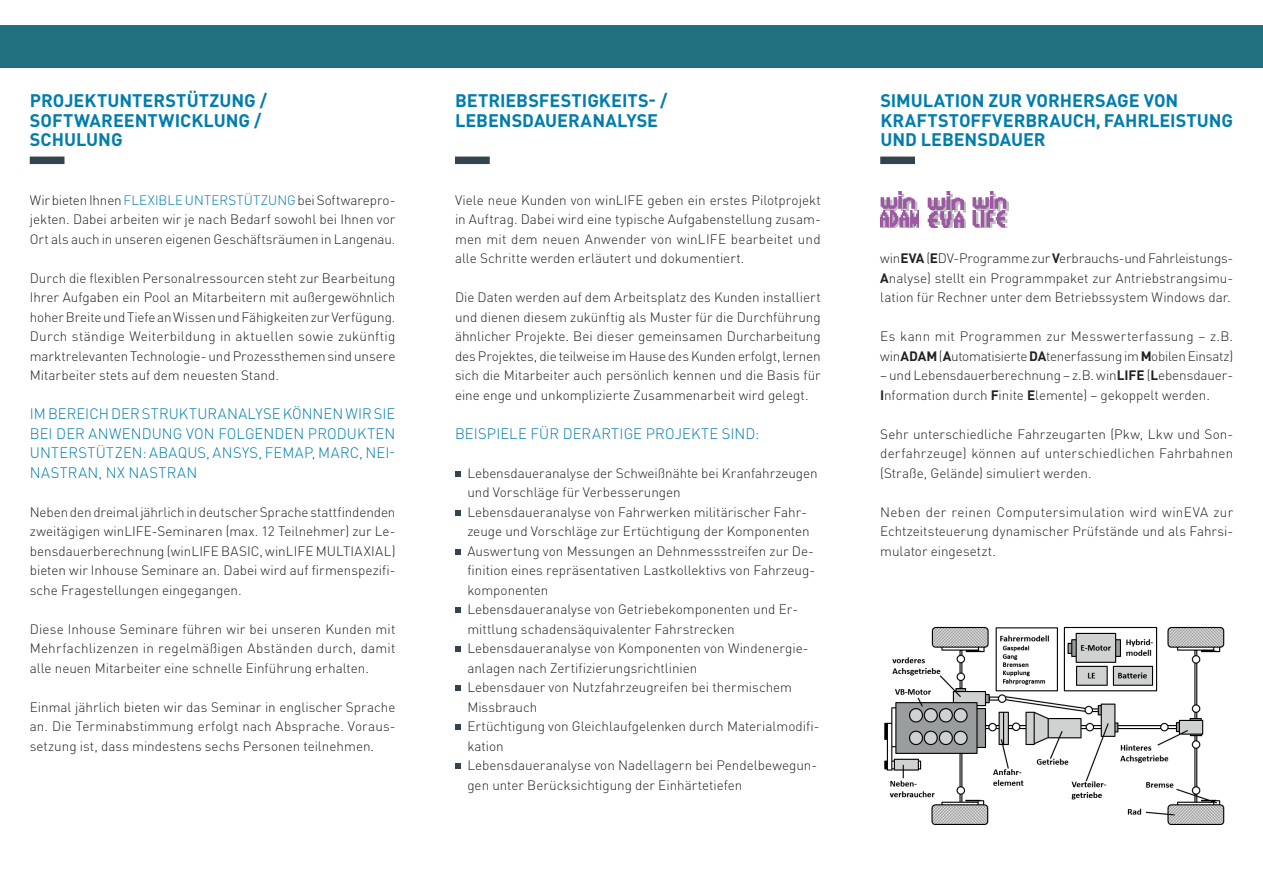
<style>
.page{position:relative;width:1263px;height:893px;background:#fff}
.page>*{position:absolute;margin:0;border:0;box-sizing:border-box;transform-origin:0 0}
.t1{font:700 18px/19.5px "DINOT";color:#007dad}
.t2{font:300 15px/19.5px "DINOT";letter-spacing:.02em;color:#007dad;text-align:justify}
.t3{font:300 13.5px/19.5px "DINOT";color:#231f20;text-align:justify}
.s1{color:#007dad}
.s2{font-weight:700}
</style>
<div class="page">
<div style="left:0;top:25px;width:1263px;height:43px;background:#207080"></div>
<svg style="left:455px;top:471px;width:6px;height:5px"></svg>
<svg style="left:455px;top:510px;width:6px;height:5px"></svg>
<svg style="left:455px;top:549px;width:6px;height:5px"></svg>
<svg style="left:455px;top:607px;width:6px;height:6px"></svg>
<svg style="left:455px;top:646px;width:6px;height:6px"></svg>
<svg style="left:455px;top:685px;width:6px;height:6px"></svg>
<svg style="left:455px;top:724px;width:6px;height:6px"></svg>
<svg style="left:455px;top:763px;width:6px;height:6px"></svg>
<div style="left:30px;top:157px;width:34px;height:7px;background:#33444d"></div>
<div style="left:455px;top:157px;width:35px;height:7px;background:#33444d"></div>
<div style="left:880px;top:157px;width:35px;height:7px;background:#33444d"></div>
<img style="left:884px;top:626px;width:341px;height:199px">
<img style="left:880px;top:192px;width:39px;height:36px">
<img style="left:927px;top:192px;width:39px;height:36px">
<img style="left:972px;top:192px;width:36px;height:36px">
<h1 class="t1" style="left:30px;top:90px;width:239px">PROJEKTUNTERSTÜTZUNG /<br>SOFTWAREENTWICKLUNG /<br>SCHULUNG</h1>
<p class="t3" style="left:30px;top:190px;width:367px">Wir bieten Ihnen<span class="s1">FLEXIBLE UNTERSTÜTZUNG</span>bei Softwarepro&shy;jekten. Dabei arbeiten wir je nach Bedarf sowohl bei Ihnen vor Ort als auch in unseren eigenen Geschäftsräumen in Langenau.</p>
<p class="t3" style="left:30px;top:268px;width:367px">Durch die flexiblen Personalressourcen steht zur Bearbeitung Ihrer Aufgaben ein Pool an Mitarbeitern mit außergewöhnlich hoher Breite und Tiefe an Wissen und Fähigkeiten zur Verfügung.<br>Durch ständige Weiterbildung in aktuellen sowie zukünftig marktrelevanten Technologie- und Prozessthemen sind unsere Mitarbeiter stets auf dem neuesten Stand.</p>
<p class="t2" style="left:30px;top:404px;width:367px">IM BEREICH DER STRUKTURANALYSE KÖNNEN WIR SIE BEI DER ANWENDUNG VON FOLGENDEN PRODUKTEN UNTERSTÜTZEN: ABAQUS, ANSYS, FEMAP, MARC, NEI-NASTRAN, NX NASTRAN</p>
<p class="t3" style="left:30px;top:502px;width:367px">Neben den dreimal jährlich in deutscher Sprache stattfindenden zweitägigen winLIFE-Seminaren (max. 12 Teilnehmer) zur Le&shy;bensdauerberechnung (winLIFE BASIC, winLIFE MULTIAXIAL) bieten wir Inhouse Seminare an. Dabei wird auf firmenspezifi&shy;sche Fragestellungen eingegangen.</p>
<p class="t3" style="left:30px;top:619px;width:367px">Diese Inhouse Seminare führen wir bei unseren Kunden mit Mehrfachlizenzen in regelmäßigen Abständen durch, damit alle neuen Mitarbeiter eine schnelle Einführung erhalten.</p>
<p class="t3" style="left:30px;top:697px;width:367px">Einmal jährlich bieten wir das Seminar in englischer Sprache an. Die Terminabstimmung erfolgt nach Absprache. Voraus&shy;setzung ist, dass mindestens sechs Personen teilnehmen.</p>
<h1 class="t1" style="left:455px;top:90px;width:214px">BETRIEBSFESTIGKEITS- /<br>LEBENSDAUERANALYSE</h1>
<p class="t3" style="left:455px;top:190px;width:367px">Viele neue Kunden von winLIFE geben ein erstes Pilotprojekt in Auftrag. Dabei wird eine typische Aufgabenstellung zusam&shy;men mit dem neuen Anwender von winLIFE bearbeitet und alle Schritte werden erläutert und dokumentiert.</p>
<p class="t3" style="left:455px;top:287px;width:367px">Die Daten werden auf dem Arbeitsplatz des Kunden installiert und dienen diesem zukünftig als Muster für die Durchführung ähnlicher Projekte. Bei dieser gemeinsamen Durcharbeitung des Projektes, die teilweise im Hause des Kunden erfolgt, lernen sich die Mitarbeiter auch persönlich kennen und die Basis für eine enge und unkomplizierte Zusammenarbeit wird gelegt.</p>
<p class="t2" style="left:455px;top:423px;width:306px">BEISPIELE FÜR DERARTIGE PROJEKTE SIND:</p>
<p class="t3" style="left:467px;top:463px;width:354px;text-align:left">Lebensdaueranalyse der Schweißnähte bei Kranfahrzeugen und Vorschläge für Verbesserungen<br>Lebensdaueranalyse von Fahrwerken militärischer Fahr&shy;zeuge und Vorschläge zur Ertüchtigung der Komponenten Auswertung von Messungen an Dehnmessstreifen zur De&shy;finition eines repräsentativen Lastkollektivs von Fahrzeug&shy;komponenten<br>Lebensdaueranalyse von Getriebekomponenten und Er&shy;mittlung schadensäquivalenter Fahrstrecken Lebensdaueranalyse von Komponenten von Windenergie&shy;anlagen nach Zertifizierungsrichtlinien<br>Lebensdauer von Nutzfahrzeugreifen bei thermischem Missbrauch<br>Ertüchtigung von Gleichlaufgelenken durch Materialmodifi&shy;kation<br>Lebensdaueranalyse von Nadellagern bei Pendelbewegun&shy;gen unter Berücksichtigung der Einhärtetiefen</p>
<h1 class="t1" style="left:880px;top:90px;width:354px">SIMULATION ZUR VORHERSAGE VON<br>KRAFTSTOFFVERBRAUCH, FAHRLEISTUNG<br>UND LEBENSDAUER</h1>
<p class="t3" style="left:880px;top:248px;width:354px">win<span class="s2">EVA</span> (<span class="s2">E</span>DV-Programme zur <span class="s2">V</span>erbrauchs-und Fahrleistungs-<span class="s2">A</span>nalyse) stellt ein Programmpaket zur Antriebstrangsimu&shy;lation für Rechner unter dem Betriebssystem Windows dar.</p>
<p class="t3" style="left:880px;top:326px;width:354px">Es kann mit Programmen zur Messwerterfassung – z.B. win<span class="s2">ADAM</span> (<span class="s2">A</span>utomatisierte <span class="s2">DA</span>tenerfassung im <span class="s2">M</span>obilen Einsatz)</p>
<p class="t3" style="left:880px;top:365px;width:354px">– und Lebensdauerberechnung – z.B. win<span class="s2">LIFE</span> (<span class="s2">L</span>ebensdauer-<br><span class="s2">I</span>nformation durch <span class="s2">F</span>inite <span class="s2">E</span>lemente) – gekoppelt werden.</p>
<p class="t3" style="left:880px;top:424px;width:354px">Sehr unterschiedliche Fahrzeugarten (Pkw, Lkw und Son&shy;derfahrzeuge) können auf unterschiedlichen Fahrbahnen (Straße, Gelände) simuliert werden.</p>
<p class="t3" style="left:880px;top:502px;width:354px">Neben der reinen Computersimulation wird winEVA zur Echtzeitsteuerung dynamischer Prüfstände und als Fahrsi&shy;mulator eingesetzt.</p>
</div>
